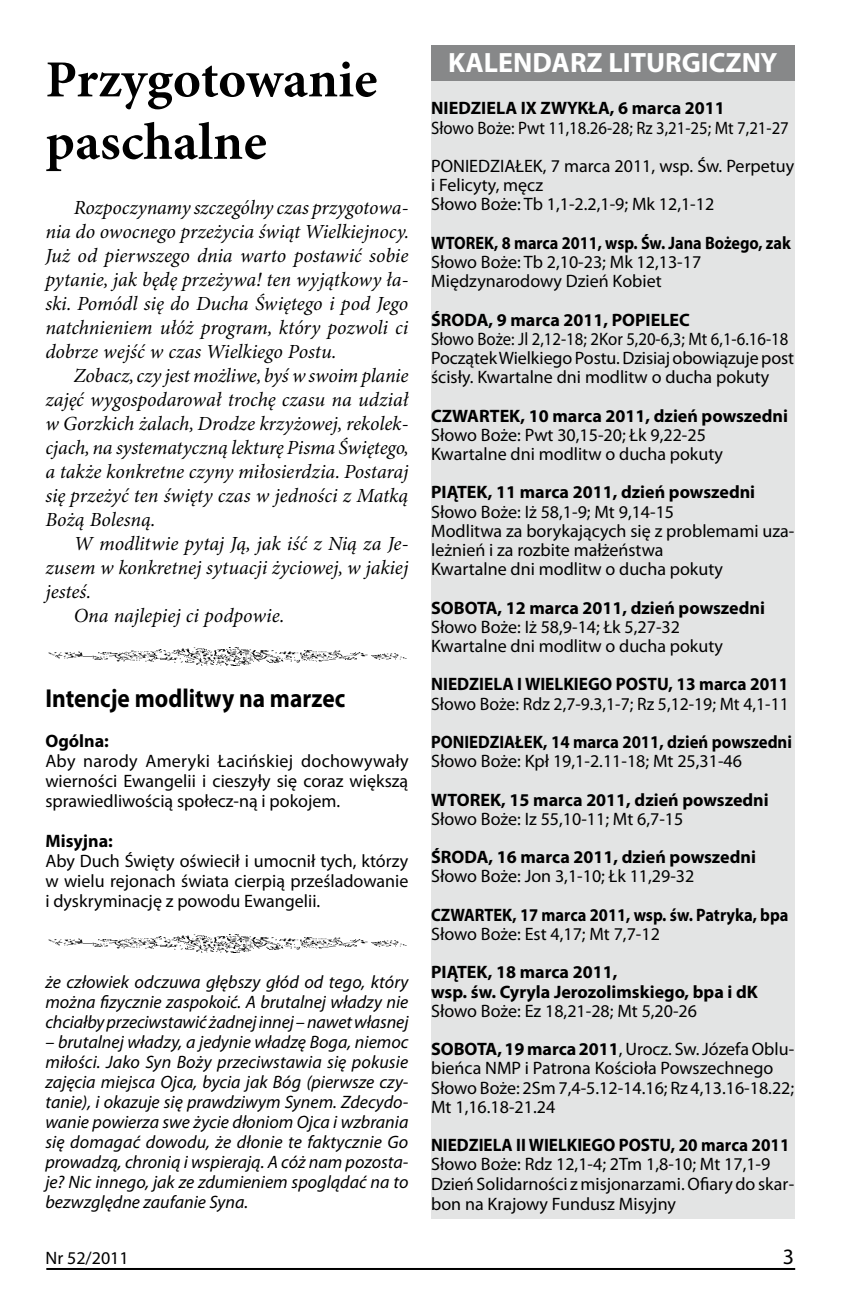
<style>
.page{position:relative;width:851px;height:1304px;background:#fff}
.page>*{position:absolute;margin:0;border:0;box-sizing:border-box;transform-origin:0 0}
.t1{font:700 52px/62.4px "Minion Pro";color:#000}
.t2{font:700 28px "Myriad Pro";color:#fff}
.t3{font:700 26px "Myriad Pro";color:#000;scale:.9 1}
.t4{font:italic 20px/24px "Minion Pro";letter-spacing:-.005em;color:#000;text-align:justify}
.t5{font:18px/19.2px "Myriad Pro";color:#000}
.t6{font:italic 18px/20px "Myriad Pro";letter-spacing:-.005em;color:#000;text-align:justify}
.t7{font:700 18px/19.2px "Myriad Pro";color:#000}
.t8{font:18px/19.2px "Myriad Pro";color:#000;scale:.93 1}
.t9{font:700 18px "Myriad Pro";color:#000;scale:.9 1}
.t10{font:700 18px "Myriad Pro";color:#000;scale:.93 1}
.t11{font:700 18px "Myriad Pro";color:#000;scale:.91 1}
.t12{font:700 18px "Myriad Pro";color:#000;scale:.95 1}
.t13{font:700 18px "Myriad Pro";color:#000;scale:.96 1}
.s1{font-weight:700}
</style>
<div class="page">
<hr style="left:46px;top:1268px;width:749px;height:2px;background:#000">
<img style="left:48px;top:934px;width:359px;height:18px">
<div style="left:431px;top:45px;width:363px;height:1174px;background:#e3e4e4"></div>
<div style="left:431px;top:45px;width:363px;height:36px;background:#878889"></div>
<img style="left:48px;top:647px;width:359px;height:18px">
<h1 class="t1" style="left:45px;top:50px;width:333px">Przygotowanie paschalne</h1>
<p class="t4" style="left:45px;top:197px;width:365px;text-indent:28px">Rozpoczynamy szczególny czas przygotowa&shy;nia do owocnego przeżycia świąt Wielkiejnocy.<br>Już od pierwszego dnia warto postawić sobie pytanie, jak będę przeżywa! ten wyjątkowy ła&shy;ski. Pomódl się do Ducha Świętego i pod Jego natchnieniem ułóż program, który pozwoli ci dobrze wejść w czas Wielkiego Postu.</p>
<p class="t4" style="left:45px;top:365px;width:365px;text-indent:28px">Zobacz, czy jest możliwe, byś w swoim planie zajęć wygospodarował trochę czasu na udział w Gorzkich żalach, Drodze krzyżowej, rekolek&shy;cjach, na systematyczną lekturę Pisma Świętego, a także konkretne czyny miłosierdzia. Postaraj się przeżyć ten święty czas w jedności z Matką Bożą Bolesną.</p>
<p class="t4" style="left:74px;top:533px;width:336px">W modlitwie pytaj Ją, jak iść z Nią za Je-</p>
<p class="t4" style="left:45px;top:557px;width:364px">zusem w konkretnej sytuacji życiowej, w jakiej</p>
<p class="t4" style="left:45px;top:581px;width:47px">jesteś.</p>
<p class="t4" style="left:74px;top:605px;width:212px">Ona najlepiej ci podpowie.</p>
<h3 class="t3" style="left:45px;top:681px;width:335px">Intencje modlitwy na marzec</h3>
<p class="t7" style="left:45px;top:730px;width:65px">Ogólna:</p>
<p class="t5" style="left:45px;top:750px;width:365px;line-height:20px;text-align:justify">Aby narody Ameryki Łacińskiej dochowywały wierności Ewangelii i cieszyły się coraz większą sprawiedliwością społecz-ną i pokojem.</p>
<p class="t7" style="left:45px;top:830px;width:69px">Misyjna:</p>
<p class="t5" style="left:45px;top:850px;width:364px;line-height:20px;text-align:justify">Aby Duch Święty oświecił i umocnił tych, którzy w wielu rejonach świata cierpią prześladowanie i dyskryminację z powodu Ewangelii.</p>
<p class="t6" style="left:45px;top:971px;width:364px">że człowiek odczuwa głębszy głód od tego, który można fizycznie zaspokoić. A brutalnej władzy nie chciałby przeciwstawić żadnej innej – nawet własnej</p>
<p class="t6" style="left:45px;top:1031px;width:364px">– brutalnej władzy, a jedynie władzę Boga, niemoc miłości. Jako Syn Boży przeciwstawia się pokusie zajęcia miejsca Ojca, bycia jak Bóg (pierwsze czy&shy;tanie), i okazuje się prawdziwym Synem. Zdecydo&shy;wanie powierza swe życie dłoniom Ojca i wzbrania się domagać dowodu, że dłonie te faktycznie Go prowadzą, chronią i wspierają. A cóż nam pozosta&shy;je? Nic innego, jak ze zdumieniem spoglądać na to bezwzględne zaufanie Syna.</p>
<p class="t5" style="left:45px;top:1248px;width:85px">Nr 52/2011</p>
<h2 class="t2" style="left:448px;top:44px;width:331px">KALENDARZ LITURGICZNY</h2>
<p class="t7" style="left:431px;top:98px;width:295px">NIEDZIELA IX ZWYKŁA, 6 marca 2011</p>
<p class="t8" style="left:431px;top:108px;width:392px;line-height:38.4px">Słowo Boże: Pwt 11,18.26-28; Rz 3,21-25; Mt 7,21-27<br>PONIEDZIAŁEK, 7 marca 2011, wsp. Św. Perpetuy</p>
<p class="t5" style="left:431px;top:175px;width:284px">i Felicyty, męcz<br>Słowo Boże: Tb 1,1-2.2,1-9; Mk 12,1-12</p>
<p class="t9" style="left:431px;top:231px;width:401px">WTOREK, 8 marca 2011, wsp. Św. Jana Bożego, zak</p>
<p class="t5" style="left:431px;top:252px;width:271px">Słowo Boże: Tb 2,10-23; Mk 12,13-17<br>Międzynarodowy Dzień Kobiet</p>
<p class="t7" style="left:431px;top:309px;width:260px">ŚRODA, 9 marca 2011, POPIELEC</p>
<p class="t8" style="left:431px;top:329px;width:391px">Słowo Boże: Jl 2,12-18; 2Kor 5,20-6,3; Mt 6,1-6.16-18<br>Początek Wielkiego Postu. Dzisiaj obowiązuje post ścisły. Kwartalne dni modlitw o ducha pokuty</p>
<p class="t7" style="left:431px;top:405px;width:358px">CZWARTEK, 10 marca 2011, dzień powszedni</p>
<p class="t5" style="left:431px;top:425px;width:293px">Słowo Boże: Pwt 30,15-20; Łk 9,22-25<br>Kwartalne dni modlitw o ducha pokuty</p>
<p class="t7" style="left:431px;top:482px;width:325px">PIĄTEK, 11 marca 2011, dzień powszedni</p>
<p class="t5" style="left:431px;top:502px;width:364px">Słowo Boże: Iż 58,1-9; Mt 9,14-15<br>Modlitwa za borykających się z problemami uza&shy;leżnień i za rozbite małżeństwa<br>Kwartalne dni modlitw o ducha pokuty</p>
<p class="t7" style="left:431px;top:597px;width:335px">SOBOTA, 12 marca 2011, dzień powszedni</p>
<p class="t5" style="left:431px;top:617px;width:293px">Słowo Boże: Iż 58,9-14; Łk 5,27-32<br>Kwartalne dni modlitw o ducha pokuty</p>
<p class="t13" style="left:431px;top:673px;width:373px">NIEDZIELA I WIELKIEGO POSTU, 13 marca 2011</p>
<p class="t5" style="left:431px;top:694px;width:359px">Słowo Boże: Rdz 2,7-9.3,1-7; Rz 5,12-19; Mt 4,1-11</p>
<p class="t10" style="left:431px;top:730px;width:389px">PONIEDZIAŁEK, 14 marca 2011, dzień powszedni</p>
<p class="t5" style="left:431px;top:751px;width:312px">Słowo Boże: Kpł 19,1-2.11-18; Mt 25,31-46</p>
<p class="t7" style="left:431px;top:789px;width:339px">WTOREK, 15 marca 2011, dzień powszedni</p>
<p class="t5" style="left:431px;top:809px;width:254px">Słowo Boże: Iz 55,10-11; Mt 6,7-15</p>
<p class="t7" style="left:431px;top:847px;width:326px">ŚRODA, 16 marca 2011, dzień powszedni</p>
<p class="t5" style="left:431px;top:867px;width:265px">Słowo Boże: Jon 3,1-10; Łk 11,29-32</p>
<p class="t11" style="left:431px;top:903px;width:394px">CZWARTEK, 17 marca 2011, wsp. św. Patryka, bpa</p>
<p class="t5" style="left:431px;top:924px;width:230px">Słowo Boże: Est 4,17; Mt 7,7-12</p>
<p class="t7" style="left:431px;top:962px;width:328px">PIĄTEK, 18 marca 2011,<br>wsp. św. Cyryla Jerozolimskiego, bpa i dK</p>
<p class="t5" style="left:431px;top:991px;width:364px;line-height:38.4px">Słowo Boże: Ez 18,21-28; Mt 5,20-26<br><span class="s1">SOBOTA, 19 marca 2011</span>, Urocz. Sw. Józefa Oblu-</p>
<p class="t5" style="left:431px;top:1058px;width:364px">bieńca NMP i Patrona Kościoła Powszechnego<br>Słowo Boże: 2Sm 7,4-5.12-14.16; Rz 4,13.16-18.22;<br>Mt 1,16.18-21.24</p>
<p class="t12" style="left:431px;top:1133px;width:379px">NIEDZIELA II WIELKIEGO POSTU, 20 marca 2011</p>
<p class="t5" style="left:431px;top:1154px;width:364px">Słowo Boże: Rdz 12,1-4; 2Tm 1,8-10; Mt 17,1-9<br>Dzień Solidarności z misjonarzami. Ofiary do skar&shy;bon na Krajowy Fundusz Misyjny</p>
</div>
